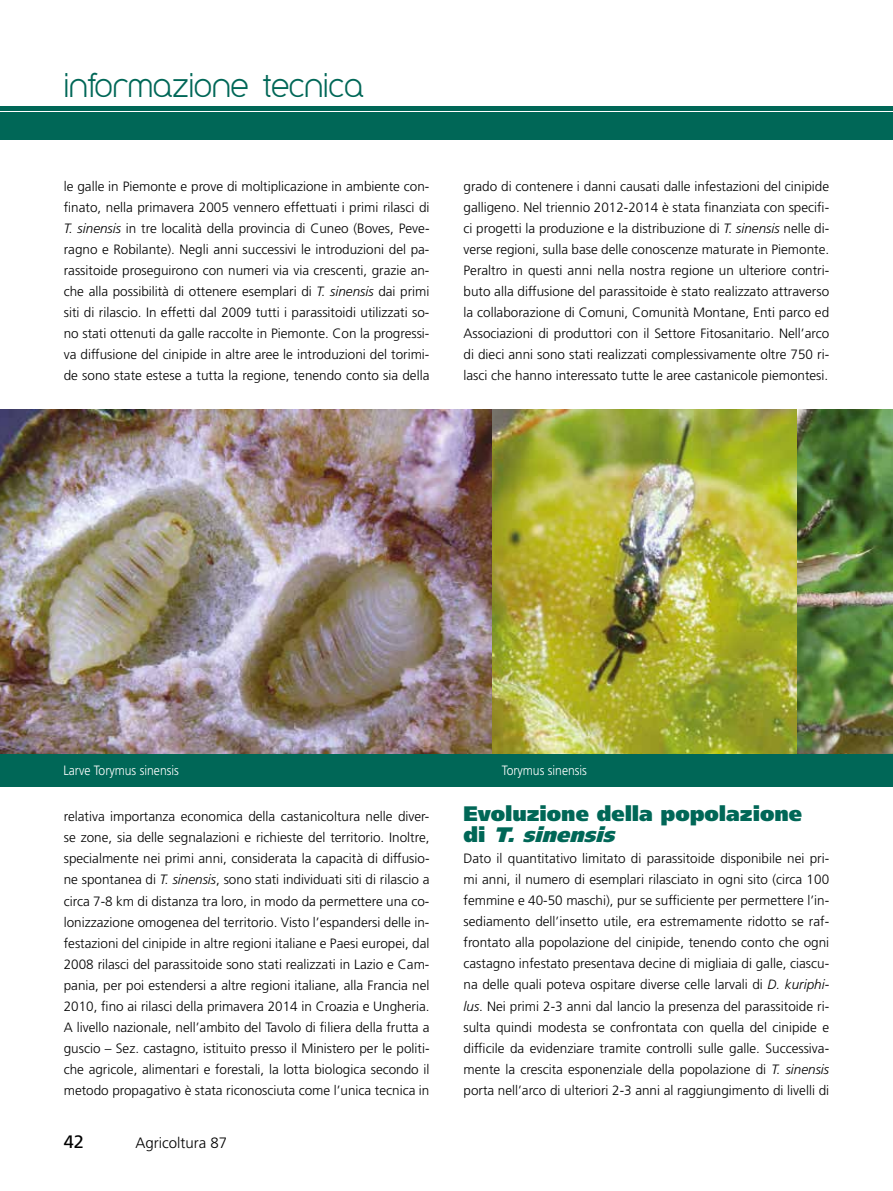
<style>
.page{position:relative;width:893px;height:1191px;background:#fff}
.page>*{position:absolute;margin:0;border:0;box-sizing:border-box;transform-origin:0 0}
.t1{font:28.5px "Y2 K Neophyte";letter-spacing:.01em;color:#006757}
.t2{font:900 21px/21px "Frutiger LT Std";color:#006757}
.t3{font:18px "Frutiger LT Std";color:#000}
.t4{font:300 15px "Frutiger LT Std";color:#000}
.t5{font:300 13.5px/21px "Frutiger LT Std";color:#000;text-align:justify}
.t6{font:300 13.5px "Frutiger LT Std";color:#fff;scale:.9 1}
.s1{font-style:italic}
</style>
<div class="page">
<img style="left:492px;top:409px;width:305px;height:345px">
<img style="left:0;top:409px;width:492px;height:345px">
<img style="left:797px;top:409px;width:96px;height:345px">
<div style="left:0;top:754px;width:492px;height:33px;background:#006757"></div>
<div style="left:492px;top:754px;width:305px;height:33px;background:#006757"></div>
<div style="left:796px;top:754px;width:97px;height:33px;background:#006757"></div>
<div style="left:0;top:113px;width:893px;height:27px;background:#006757"></div>
<hr style="left:0;top:106px;width:893px;height:4px;background:#006757">
<h1 class="t1" style="left:64px;top:66px;width:302px">INFORMAZIONE TECNICA</h1>
<p class="t5" style="left:64px;top:176px;width:367px">le galle in Piemonte e prove di moltiplicazione in ambiente con&shy;finato, nella primavera 2005 vennero effettuati i primi rilasci di <span class="s1">T. sinensis</span> in tre località della provincia di Cuneo (Boves, Peve&shy;ragno e Robilante). Negli anni successivi le introduzioni del pa&shy;rassitoide proseguirono con numeri via via crescenti, grazie an&shy;che alla possibilità di ottenere esemplari di <span class="s1">T. sinensis</span> dai primi siti di rilascio. In effetti dal 2009 tutti i parassitoidi utilizzati so&shy;no stati ottenuti da galle raccolte in Piemonte. Con la progressi&shy;va diffusione del cinipide in altre aree le introduzioni del torimi&shy;de sono state estese a tutta la regione, tenendo conto sia della</p>
<p class="t5" style="left:463px;top:176px;width:367px">grado di contenere i danni causati dalle infestazioni del cinipide galligeno. Nel triennio 2012-2014 è stata finanziata con specifi&shy;ci progetti la produzione e la distribuzione di <span class="s1">T. sinensis</span> nelle di&shy;verse regioni, sulla base delle conoscenze maturate in Piemonte.<br>Peraltro in questi anni nella nostra regione un ulteriore contri&shy;buto alla diffusione del parassitoide è stato realizzato attraverso la collaborazione di Comuni, Comunità Montane, Enti parco ed Associazioni di produttori con il Settore Fitosanitario. Nell’arco di dieci anni sono stati realizzati complessivamente oltre 750 ri&shy;lasci che hanno interessato tutte le aree castanicole piemontesi.</p>
<p class="t6" style="left:63px;top:763px;width:130px">Larve Torymus sinensis</p>
<p class="t6" style="left:502px;top:763px;width:96px">Torymus sinensis</p>
<p class="t5" style="left:64px;top:806px;width:367px">relativa importanza economica della castanicoltura nelle diver&shy;se zone, sia delle segnalazioni e richieste del territorio. Inoltre, specialmente nei primi anni, considerata la capacità di diffusio&shy;ne spontanea di <span class="s1">T. sinensis</span>, sono stati individuati siti di rilascio a circa 7-8 km di distanza tra loro, in modo da permettere una co&shy;lonizzazione omogenea del territorio. Visto l’espandersi delle in&shy;festazioni del cinipide in altre regioni italiane e Paesi europei, dal 2008 rilasci del parassitoide sono stati realizzati in Lazio e Cam&shy;pania, per poi estendersi a altre regioni italiane, alla Francia nel 2010, fino ai rilasci della primavera 2014 in Croazia e Ungheria.<br>A livello nazionale, nell’ambito del Tavolo di filiera della frutta a guscio – Sez. castagno, istituito presso il Ministero per le politi&shy;che agricole, alimentari e forestali, la lotta biologica secondo il metodo propagativo è stata riconosciuta come l’unica tecnica in</p>
<h3 class="t3" style="left:64px;top:1131px;width:22px">42</h3>
<p class="t4" style="left:136px;top:1134px;width:93px">Agricoltura 87</p>
<h2 class="t2" style="left:463px;top:803px;width:340px">Evoluzione della popolazione d i <span class="s1">T.sinensis</span></h2>
<p class="t5" style="left:463px;top:848px;width:367px">Dato il quantitativo limitato di parassitoide disponibile nei pri&shy;mi anni, il numero di esemplari rilasciato in ogni sito (circa 100 femmine e 40-50 maschi), pur se sufficiente per permettere l’in&shy;sediamento dell’insetto utile, era estremamente ridotto se raf&shy;frontato alla popolazione del cinipide, tenendo conto che ogni castagno infestato presentava decine di migliaia di galle, ciascu&shy;na delle quali poteva ospitare diverse celle larvali di <span class="s1">D. kuriphi&shy;lus</span>. Nei primi 2-3 anni dal lancio la presenza del parassitoide ri&shy;sulta quindi modesta se confrontata con quella del cinipide e difficile da evidenziare tramite controlli sulle galle. Successiva&shy;mente la crescita esponenziale della popolazione di <span class="s1">T. sinensis </span>porta nell’arco di ulteriori 2-3 anni al raggiungimento di livelli di</p>
</div>
